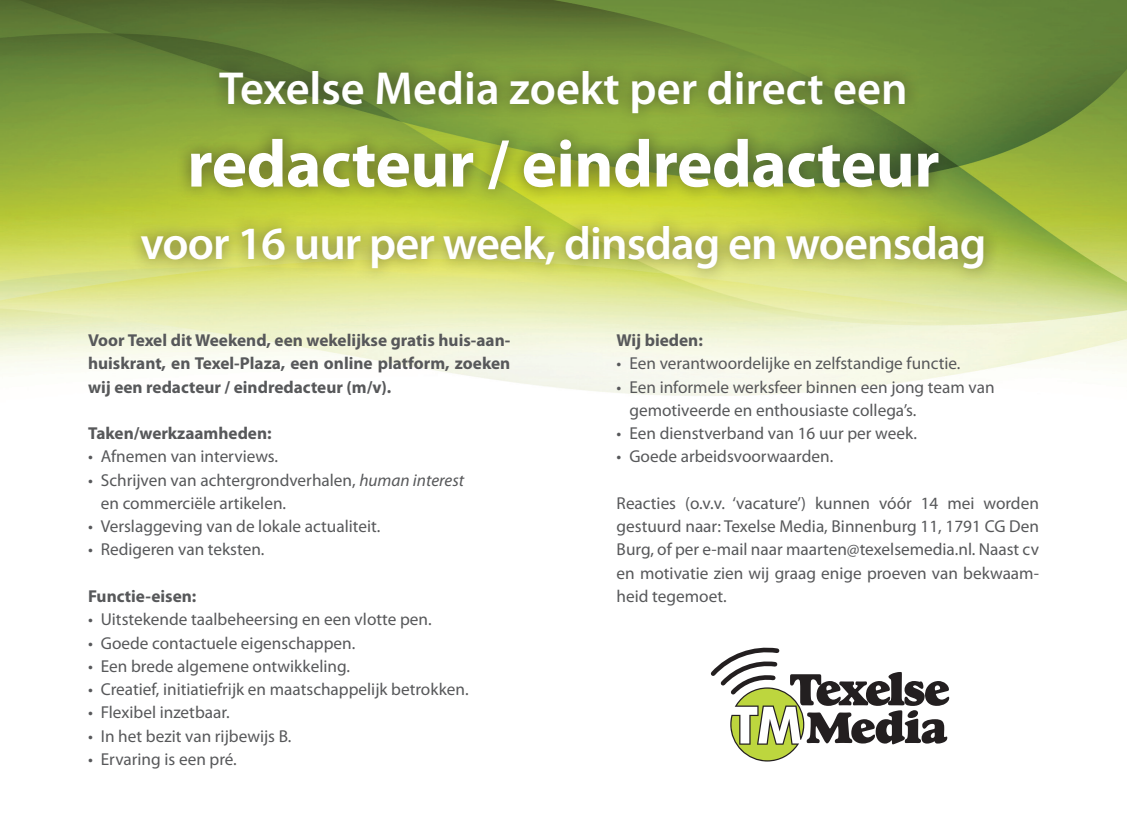
<style>
.page{position:relative;width:1127px;height:830px;background:#fff}
.page>*{position:absolute;margin:0;border:0;box-sizing:border-box;transform-origin:0 0}
.t1{font:700 67.05px "Myriad Pro";letter-spacing:-.01em;color:#fff}
.t2{font:600 46.5px "Myriad Pro";letter-spacing:-.02em;color:#fff}
.t3{font:600 46.5px "Myriad Pro";color:#fff}
.t4{font:17.25px/23.2px "Myriad Pro";color:#57585a}
.t5{font:700 17.25px/23.2px "Myriad Pro";color:#57585a;text-align:justify}
.s1{font-style:italic}
</style>
<div class="page">
<img style="left:0;top:0;width:1127px;height:396px">
<div style="left:126px;top:56px;width:873px;height:228px;background:#231f20;opacity:.6"></div>
<svg style="left:711px;top:647px;width:238px;height:114px"></svg>
<p class="t3" style="left:219px;top:59px;width:690px">Texelse Media zoekt per direct een</p>
<p class="t1" style="left:187px;top:120px;width:754px">redacteur / eindredacteur</p>
<p class="t2" style="left:140px;top:213px;width:847px">voor 16 uur per week, dinsdag en woensdag</p>
<p class="t5" style="left:88px;top:328px;width:424px">Voor Texel dit Weekend, een wekelijkse gratis huis-aan&shy;huiskrant, en Texel-Plaza, een online platform, zoeken wij een redacteur / eindredacteur (m/v).</p>
<p class="t5" style="left:88px;top:421px;width:185px">Taken/werkzaamheden:</p>
<p class="t4" style="left:88px;top:444px;width:192px">• Afnemen van interviews.</p>
<p class="t4" style="left:88px;top:467px;width:378px">• Schrijven van achtergrondverhalen, <span class="s1">human interest</span></p>
<p class="t4" style="left:101px;top:491px;width:187px">en commerciële artikelen.</p>
<p class="t4" style="left:88px;top:514px;width:294px">• Verslaggeving van de lokale actualiteit.</p>
<p class="t4" style="left:88px;top:537px;width:178px">• Redigeren van teksten.</p>
<p class="t5" style="left:88px;top:583px;width:110px">Functie-eisen:</p>
<p class="t4" style="left:88px;top:607px;width:345px">• Uitstekende taalbeheersing en een vlotte pen.</p>
<p class="t4" style="left:88px;top:630px;width:269px">• Goede contactuele eigenschappen.</p>
<p class="t4" style="left:88px;top:653px;width:263px">• Een brede algemene ontwikkeling.</p>
<p class="t4" style="left:88px;top:677px;width:382px">• Creatief, initiatiefrijk en maatschappelijk betrokken.</p>
<p class="t4" style="left:88px;top:700px;width:143px">• Flexibel inzetbaar.</p>
<p class="t4" style="left:88px;top:723px;width:205px">• In het bezit van rijbewijs B.</p>
<p class="t4" style="left:88px;top:746px;width:150px">• Ervaring is een pré.</p>
<p class="t5" style="left:617px;top:328px;width:88px">Wij bieden:</p>
<p class="t4" style="left:617px;top:351px;width:345px">• Een verantwoordelijke en zelfstandige functie.</p>
<p class="t4" style="left:629px;top:374px;width:367px;text-indent:-13px">• Een informele werksfeer binnen een jong team van gemotiveerde en enthousiaste collega’s.</p>
<p class="t4" style="left:617px;top:421px;width:302px">• Een dienstverband van 16 uur per week.</p>
<p class="t4" style="left:617px;top:444px;width:218px">• Goede arbeidsvoorwaarden.</p>
<p class="t4" style="left:617px;top:491px;width:424px;text-align:justify">Reacties (o.v.v. ‘vacature’) kunnen vóór 14 mei worden gestuurd naar: Texelse Media, Binnenburg 11, 1791 CG Den Burg, of per e-mail naar maarten@texelsemedia.nl. Naast cv en motivatie zien wij graag enige proeven van bekwaam&shy;heid tegemoet.</p>
</div>
